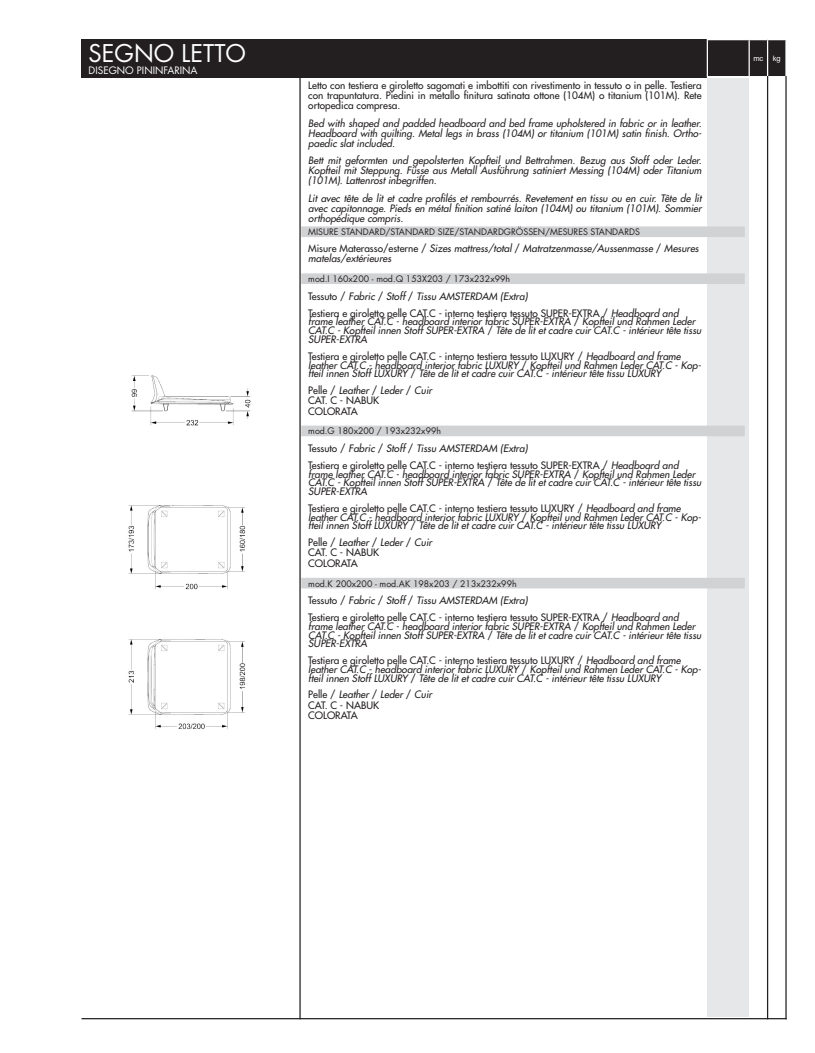
<style>
.page{position:relative;width:815px;height:1053px;background:#fff}
.page>*{position:absolute;margin:0;border:0;box-sizing:border-box;transform-origin:0 0}
.t1{font:23.75px "Futura Std";color:#fff}
.t2{font:italic 500 10px/8.8px "Futura Std";color:#231f20}
.t3{font:500 10px/10.5px "Futura Std";color:#231f20}
.t4{font:10px "Futura Std";color:#fff}
.t5{font:8.75px "Futura Std";color:#231f20}
.t6{font:7.5px "Arial";color:#fff}
.s1{font-style:normal}
.s2{font-style:italic}
</style>
<div class="page">
<div style="left:81px;top:39px;width:626px;height:38px;background:#231f20"></div>
<svg style="left:707px;top:39px;width:79px;height:38px;background:#3a3637"></svg>
<div style="left:707px;top:78px;width:42px;height:938px;background:#e6e7e9"></div>
<hr style="left:81px;top:1017px;width:706px;height:2px;background:#231f20">
<hr style="left:299px;top:76px;width:2px;height:943px;background:#231f20">
<hr style="left:767px;top:76px;width:1px;height:943px;background:#231f20">
<hr style="left:785px;top:76px;width:2px;height:943px;background:#231f20">
<img style="left:128px;top:375px;width:123px;height:354px">
<div style="left:301px;top:226px;width:444px;height:11px;background:#d1d2d4"></div>
<div style="left:301px;top:273px;width:444px;height:11px;background:#d1d2d4"></div>
<div style="left:301px;top:425px;width:444px;height:11px;background:#d1d2d4"></div>
<div style="left:301px;top:577px;width:444px;height:11px;background:#d1d2d4"></div>
<h1 class="t1" style="left:89px;top:38px;width:159px">SEGNO LETTO</h1>
<p class="t4" style="left:89px;top:64px;width:110px">DISEGNO PININFARINA</p>
<p class="t3" style="left:308px;top:80px;width:395px;line-height:10px;text-align:justify">Letto con testiera e giroletto sagomati e imbottiti con rivestimento in tessuto o in pelle. Testiera con trapuntatura. Piedini in metallo finitura satinata ottone (104M) o titanium (101M). Rete ortopedica compresa.</p>
<p class="t2" style="left:308px;top:118px;width:395px;line-height:10px;text-align:justify">Bed with shaped and padded headboard and bed frame upholstered in fabric or in leather.<br>Headboard with quilting. Metal legs in brass (104M) or titanium (101M) satin finish. Ortho&shy;paedic slat included.</p>
<p class="t2" style="left:308px;top:156px;width:395px;line-height:10px;text-align:justify">Bett mit geformten und gepolsterten Kopfteil und Bettrahmen. Bezug aus Stoff oder Leder.<br>Kopfteil mit Steppung. Füsse aus Metall Ausführung satiniert Messing (104M) oder Titanium (101M). Lattenrost inbegriffen.</p>
<p class="t2" style="left:308px;top:193px;width:395px;line-height:10px;text-align:justify">Lit avec tête de lit et cadre profilés et rembourrés. Revetement en tissu ou en cuir. Tête de lit avec capitonnage. Pieds en métal finition satiné laiton (104M) ou titanium (101M). Sommier orthopédique compris.</p>
<p class="t5" style="left:308px;top:226px;width:333px">MISURE STANDARD/STANDARD SIZE/STANDARDGRÖSSEN/MESURES STANDARDS</p>
<p class="t2" style="left:308px;top:244px;width:392px;line-height:10px"><span class="s1">Misure Materasso/esterne /</span> Sizes mattress/total <span class="s1">/</span> Matratzenmasse/Aussenmasse <span class="s1">/</span> Mesures matelas/extérieures</p>
<p class="t5" style="left:308px;top:273px;width:203px">mod.I 160x200 - mod.Q 153X203 / 173x232x99h</p>
<p class="t3" style="left:308px;top:288px;width:372px;line-height:16.8px">Tessuto / <span class="s2">Fabric</span> / <span class="s2">Stoff</span> / <span class="s2">Tissu AMSTERDAM (Extra)<br></span>Testiera e giroletto pelle CAT.C - interno testiera tessuto SUPER-EXTRA / <span class="s2">Headboard and</span></p>
<p class="t2" style="left:308px;top:317px;width:395px">frame leather CAT.C - headboard interior fabric SUPER-EXTRA <span class="s1">/</span> Kopfteil und Rahmen Leder<br>CAT.C - Kopfteil innen Stoff SUPER-EXTRA <span class="s1">/</span> Tête de lit et cadre cuir CAT.C - intérieur tête tissu<br>SUPER-EXTRA</p>
<p class="t2" style="left:308px;top:352px;width:394px"><span class="s1">Testiera e giroletto pelle CAT.C - interno testiera tessuto LUXURY /</span> Headboard and frame leather CAT.C - headboard interior fabric LUXURY <span class="s1">/</span> Kopfteil und Rahmen Leder CAT.C - Kop&shy;fteil innen Stoff LUXURY <span class="s1">/</span> Tête de lit et cadre cuir CAT.C - intérieur tête tissu LUXURY</p>
<p class="t3" style="left:308px;top:384px;width:125px">Pelle / <span class="s2">Leather</span> / <span class="s2">Leder</span> / <span class="s2">Cuir<br></span>CAT. C - NABUK<br>COLORATA</p>
<p class="t5" style="left:308px;top:425px;width:134px">mod.G 180x200 / 193x232x99h</p>
<p class="t3" style="left:308px;top:440px;width:372px;line-height:16.8px">Tessuto / <span class="s2">Fabric</span> / <span class="s2">Stoff</span> / <span class="s2">Tissu AMSTERDAM (Extra)<br></span>Testiera e giroletto pelle CAT.C - interno testiera tessuto SUPER-EXTRA / <span class="s2">Headboard and</span></p>
<p class="t2" style="left:308px;top:470px;width:395px">frame leather CAT.C - headboard interior fabric SUPER-EXTRA <span class="s1">/</span> Kopfteil und Rahmen Leder<br>CAT.C - Kopfteil innen Stoff SUPER-EXTRA <span class="s1">/</span> Tête de lit et cadre cuir CAT.C - intérieur tête tissu<br>SUPER-EXTRA</p>
<p class="t2" style="left:308px;top:504px;width:394px"><span class="s1">Testiera e giroletto pelle CAT.C - interno testiera tessuto LUXURY /</span> Headboard and frame leather CAT.C - headboard interior fabric LUXURY <span class="s1">/</span> Kopfteil und Rahmen Leder CAT.C - Kop&shy;fteil innen Stoff LUXURY <span class="s1">/</span> Tête de lit et cadre cuir CAT.C - intérieur tête tissu LUXURY</p>
<p class="t3" style="left:308px;top:537px;width:125px">Pelle / <span class="s2">Leather</span> / <span class="s2">Leder</span> / <span class="s2">Cuir<br></span>CAT. C - NABUK<br>COLORATA</p>
<p class="t5" style="left:308px;top:578px;width:210px">mod.K 200x200 - mod.AK 198x203 / 213x232x99h</p>
<p class="t3" style="left:308px;top:592px;width:372px;line-height:16.8px">Tessuto / <span class="s2">Fabric</span> / <span class="s2">Stoff</span> / <span class="s2">Tissu AMSTERDAM (Extra)<br></span>Testiera e giroletto pelle CAT.C - interno testiera tessuto SUPER-EXTRA / <span class="s2">Headboard and</span></p>
<p class="t2" style="left:308px;top:622px;width:395px">frame leather CAT.C - headboard interior fabric SUPER-EXTRA <span class="s1">/</span> Kopfteil und Rahmen Leder<br>CAT.C - Kopfteil innen Stoff SUPER-EXTRA <span class="s1">/</span> Tête de lit et cadre cuir CAT.C - intérieur tête tissu<br>SUPER-EXTRA</p>
<p class="t2" style="left:308px;top:656px;width:394px"><span class="s1">Testiera e giroletto pelle CAT.C - interno testiera tessuto LUXURY /</span> Headboard and frame leather CAT.C - headboard interior fabric LUXURY <span class="s1">/</span> Kopfteil und Rahmen Leder CAT.C - Kop&shy;fteil innen Stoff LUXURY <span class="s1">/</span> Tête de lit et cadre cuir CAT.C - intérieur tête tissu LUXURY</p>
<p class="t3" style="left:308px;top:689px;width:125px">Pelle / <span class="s2">Leather</span> / <span class="s2">Leder</span> / <span class="s2">Cuir<br></span>CAT. C - NABUK<br>COLORATA</p>
<p class="t6" style="left:753px;top:53px;width:11px">mc</p>
<p class="t6" style="left:773px;top:53px;width:9px">kg</p>
</div>
